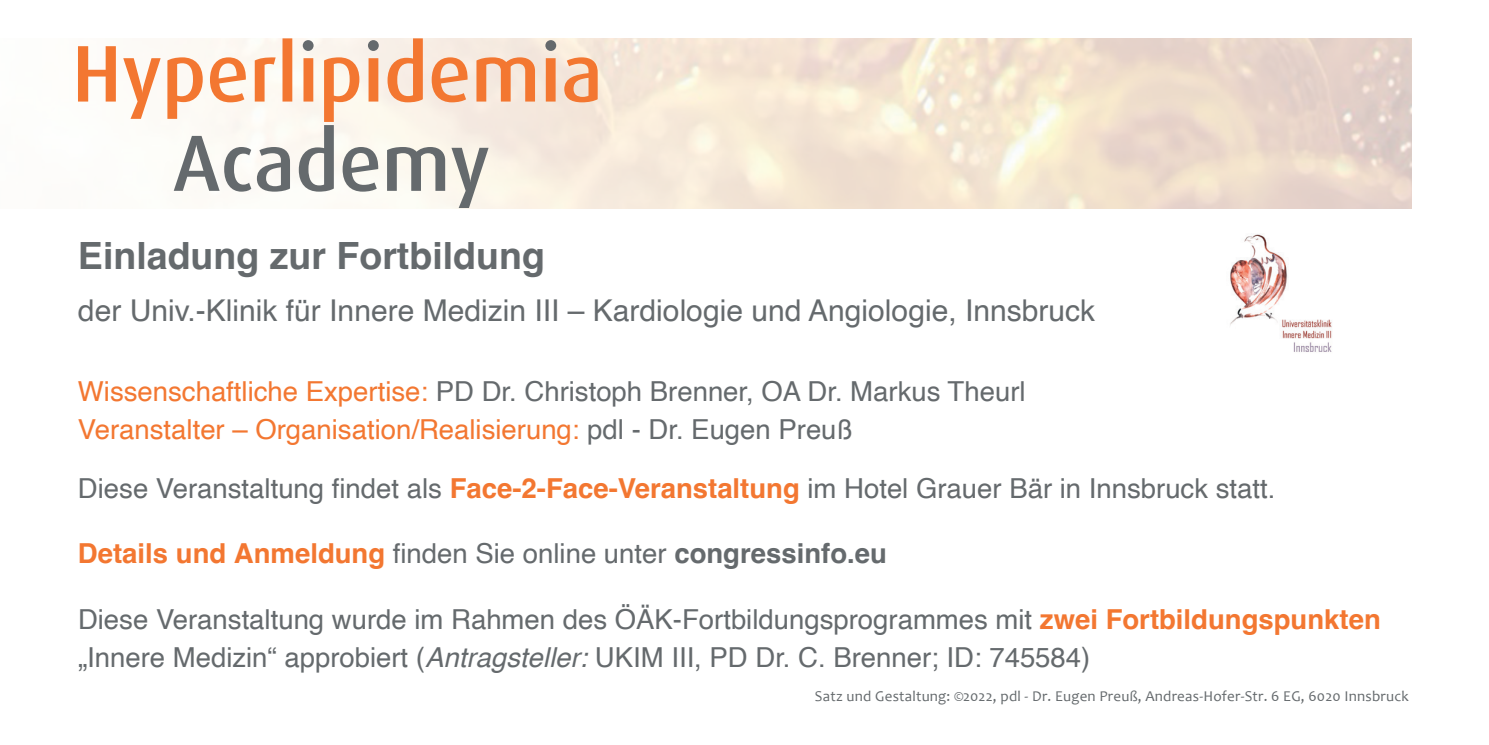
<style>
.page{position:relative;width:1489px;height:745px;background:#fff}
.page>*{position:absolute;margin:0;border:0;box-sizing:border-box;transform-origin:0 0}
.t1{font:700 37.5px "Helvetica";color:#656a6d}
.t2{font:30px "Helvetica";color:#656a6d}
.t3{font:27.5px/37.5px "Helvetica";color:#656a6d}
.t4{font:27.5px/37.5px "Helvetica";color:#f37731}
.t5{font:15px "Candara";letter-spacing:.015em;color:#656a6d}
.s1{color:#656a6d}
.s2{font-weight:700;color:#f37731}
.s3{font-weight:700}
.s4{font-style:italic}
</style>
<div class="page">
<img style="left:333px;top:38px;width:1077px;height:171px">
<svg style="left:78px;top:38px;width:519px;height:170px"></svg>
<img style="left:1230px;top:234px;width:102px;height:118px">
<h1 class="t1" style="left:78px;top:233px;width:468px">Einladung zur Fortbildung</h1>
<p class="t2" style="left:78px;top:287px;width:1018px">der Univ.-Klinik für Innere Medizin III – Kardiologie und Angiologie, Innsbruck</p>
<p class="t4" style="left:78px;top:373px;width:949px">Wissenschaftliche Expertise: <span class="s1">PD Dr. Christoph Brenner, OA Dr. Markus Theurl<br></span>Veranstalter – Organisation/Realisierung: <span class="s1">pdl - Dr. Eugen Preuß</span></p>
<p class="t3" style="left:78px;top:469px;width:1198px">Diese Veranstaltung findet als <span class="s2">Face-2-Face-Veranstaltung</span> im Hotel Grauer Bär in Innsbruck statt.</p>
<p class="t3" style="left:78px;top:535px;width:810px"><span class="s2">Details und Anmeldung</span> finden Sie online unter <span class="s3">congressinfo.eu</span></p>
<p class="t3" style="left:78px;top:601px;width:1304px">Diese Veranstaltung wurde im Rahmen des ÖÄK-Fortbildungsprogrammes mit <span class="s2">zwei Fortbildungspunkten </span>„Innere Medizin“ approbiert (<span class="s4">Antragsteller:</span> UKIM III, PD Dr. C. Brenner; ID: 745584)</p>
<p class="t5" style="left:815px;top:686px;width:595px">Satz und Gestaltung: ©2022, pdl - Dr. Eugen Preuß, Andreas-Hofer-Str. 6 EG, 6020 Innsbruck</p>
</div>
